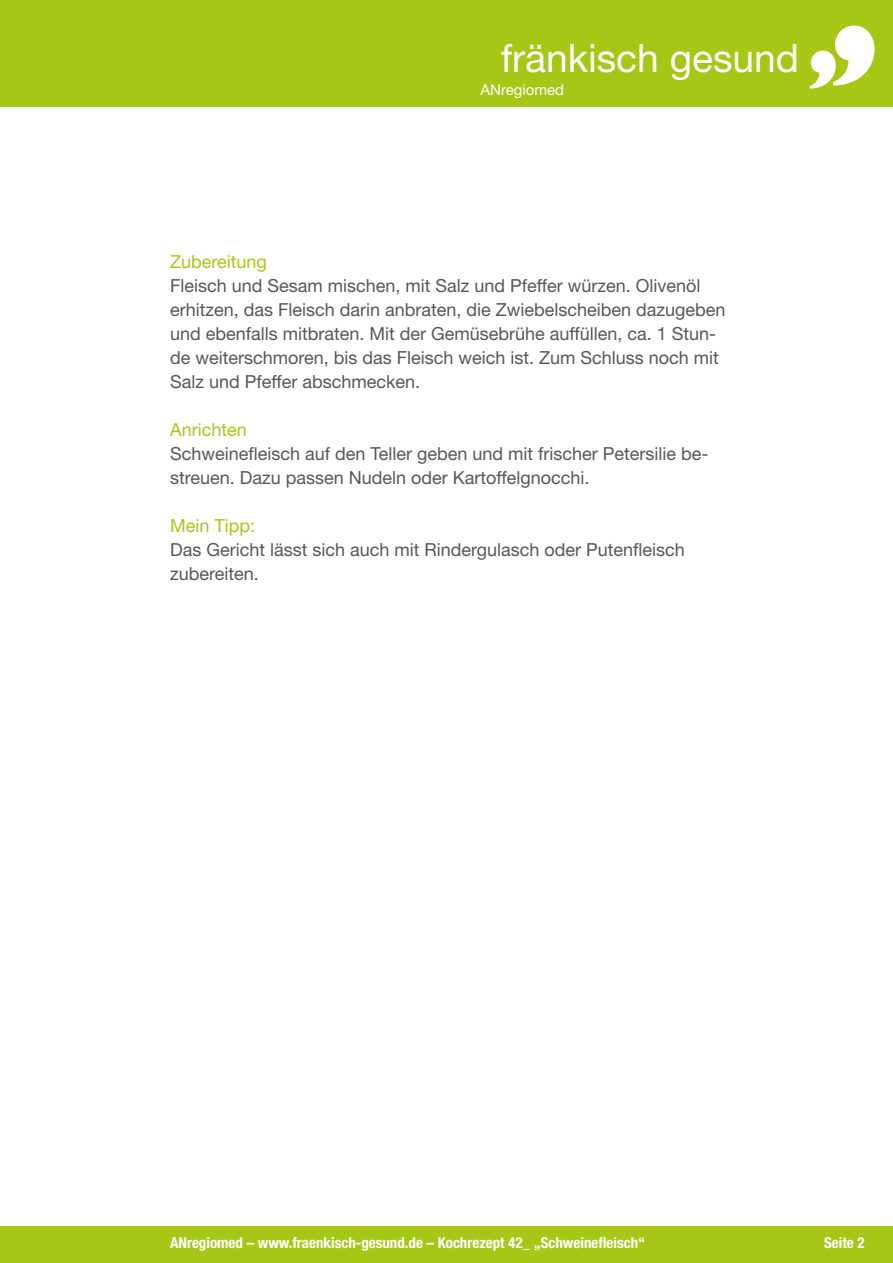
<style>
.page{position:relative;width:893px;height:1263px;background:#fff}
.page>*{position:absolute;margin:0;border:0;box-sizing:border-box;transform-origin:0 0}
.t1{font:39px "Helvetica Neue LT Std";color:#fff}
.t2{font:18px/24px "Helvetica Neue LT Std";color:#575756}
.t3{font:18px "Helvetica Neue LT Std";color:#a5c715}
.t4{font:700 condensed 15px "Helvetica Neue LT Std";color:#fff}
.t5{font:15px "Helvetica Neue LT Std";color:#fff}
</style>
<div class="page">
<div style="left:0;top:1227px;width:893px;height:36px;background:#a5c715"></div>
<div style="left:0;top:0;width:893px;height:106px;background:#a5c715"></div>
<svg style="left:809px;top:26px;width:65px;height:63px"></svg>
<h1 class="t1" style="left:501px;top:35px;width:300px">fränkisch gesund</h1>
<p class="t5" style="left:480px;top:80px;width:85px">ANregiomed</p>
<p class="t3" style="left:170px;top:251px;width:98px">Zubereitung</p>
<p class="t2" style="left:170px;top:273px;width:557px">Fleisch und Sesam mischen, mit Salz und Pfeffer würzen. Olivenöl erhitzen, das Fleisch darin anbraten, die Zwiebelscheiben dazugeben und ebenfalls mitbraten. Mit der Gemüsebrühe auffüllen, ca. 1 Stun&shy;de weiterschmoren, bis das Fleisch weich ist. Zum Schluss noch mit Salz und Pfeffer abschmecken.</p>
<p class="t3" style="left:170px;top:419px;width:78px">Anrichten</p>
<p class="t2" style="left:170px;top:441px;width:540px">Schweinefleisch auf den Teller geben und mit frischer Petersilie be&shy;streuen. Dazu passen Nudeln oder Kartoffelgnocchi.</p>
<p class="t3" style="left:170px;top:515px;width:87px">Mein Tipp:</p>
<p class="t2" style="left:170px;top:537px;width:516px">Das Gericht lässt sich auch mit Rindergulasch oder Putenfleisch zubereiten.</p>
<p class="t4" style="left:170px;top:1234px;width:477px">ANregiomed – www.fraenkisch-gesund.de – Kochrezept 42_ „Schweinefleisch“</p>
<p class="t4" style="left:824px;top:1234px;width:42px">Seite 2</p>
</div>
